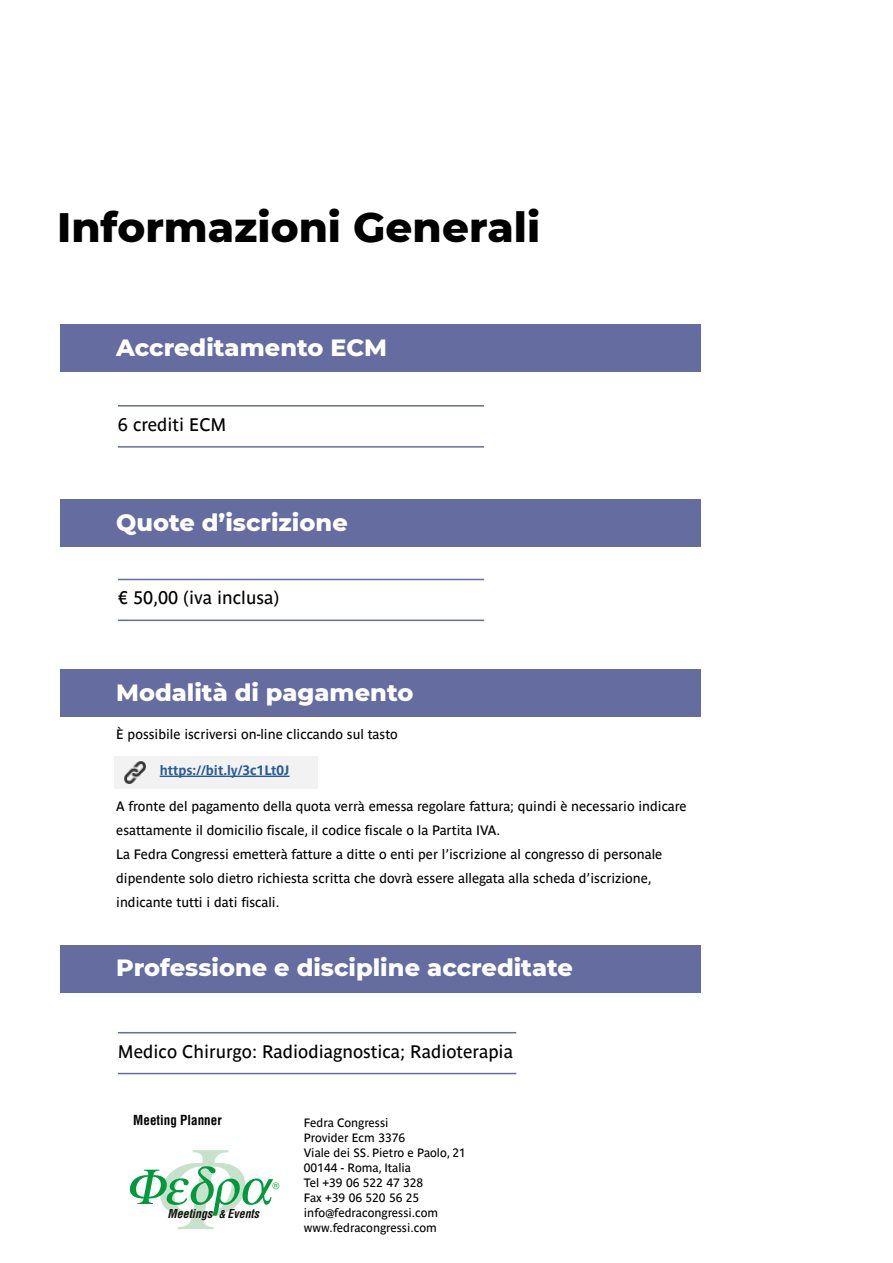
<style>
.page{position:relative;width:893px;height:1263px;background:#fff}
.page>*{position:absolute;margin:0;border:0;box-sizing:border-box;transform-origin:0 0}
.t1{font:800 42px "Montserrat";color:#000}
.t2{font:800 24px "Montserrat";color:#fff}
.t3{font:18px "Parisine Std";color:#000}
.t4{font:13.5px/24px "Parisine Std";color:#000}
.t5{font:700 13.5px "Parisine Std";color:#275b9b}
.t6{font:700 condensed 13.5px "Helvetica LT Std";color:#000}
.t7{font:12px/15px "Parisine Std";color:#000}
.t8{font:italic 700 condensed 12px "Helvetica LT Std";color:#13110c}
.s1{font-size:10.5px}
</style>
<div class="page">
<div style="left:60px;top:325px;width:640px;height:47px;background:#656ca0"></div>
<hr style="left:118px;top:405px;width:366px;height:2px;background:#656ca0">
<hr style="left:118px;top:446px;width:366px;height:2px;background:#656ca0">
<div style="left:60px;top:499px;width:640px;height:48px;background:#656ca0"></div>
<hr style="left:118px;top:579px;width:366px;height:1px;background:#656ca0">
<hr style="left:118px;top:1032px;width:398px;height:1px;background:#656ca0">
<hr style="left:118px;top:620px;width:366px;height:1px;background:#656ca0">
<hr style="left:118px;top:1073px;width:398px;height:1px;background:#656ca0">
<div style="left:60px;top:669px;width:640px;height:47px;background:#656ca0"></div>
<div style="left:60px;top:945px;width:640px;height:47px;background:#656ca0"></div>
<div style="left:115px;top:756px;width:203px;height:32px;background:#f2f2f2"></div>
<hr style="left:160px;top:775px;width:129px;height:2px;background:#275b9b">
<img style="left:124px;top:762px;width:22px;height:21px">
<svg style="left:129px;top:1150px;width:151px;height:79px"></svg>
<h1 class="t1" style="left:57px;top:196px;width:484px">Informazioni Generali</h1>
<h2 class="t2" style="left:116px;top:330px;width:272px">Accreditamento ECM</h2>
<h3 class="t3" style="left:118px;top:414px;width:110px">6 crediti ECM</h3>
<h2 class="t2" style="left:116px;top:505px;width:233px">Quote d’iscrizione</h2>
<h3 class="t3" style="left:118px;top:588px;width:163px">€ 50,00 (iva inclusa)</h3>
<h2 class="t2" style="left:116px;top:674px;width:299px">Modalità di pagamento</h2>
<p class="t4" style="left:116px;top:722px;width:283px">È possibile iscriversi on-line cliccando sul tasto</p>
<p class="t5" style="left:160px;top:762px;width:131px">https://bit.ly/3c1Lt0J</p>
<p class="t4" style="left:116px;top:794px;width:572px">A fronte del pagamento della quota verrà emessa regolare fattura; quindi è necessario indicare esattamente il domicilio fiscale, il codice fiscale o la Partita IVA.<br>La Fedra Congressi emetterà fatture a ditte o enti per l’iscrizione al congresso di personale dipendente solo dietro richiesta scritta che dovrà essere allegata alla scheda d’iscrizione, indicante tutti i dati fiscali.</p>
<h2 class="t2" style="left:116px;top:950px;width:458px">Professione e discipline accreditate</h2>
<h3 class="t3" style="left:118px;top:1041px;width:397px">Medico Chirurgo: Radiodiagnostica; Radioterapia</h3>
<p class="t6" style="left:133px;top:1112px;width:90px">Meeting Planner</p>
<p class="t8" style="left:168px;top:1206px;width:96px">Meetings <span class="s1">&amp;</span>Events</p>
<p class="t7" style="left:304px;top:1115px;width:164px">Fedra Congressi<br>Provider Ecm 3376<br>Viale dei SS. Pietro e Paolo, 21<br>00144 - Roma, Italia<br>Tel +39 06 522 47 328<br>Fax +39 06 520 56 25 info@fedracongressi.com www.fedracongressi.com</p>
</div>
